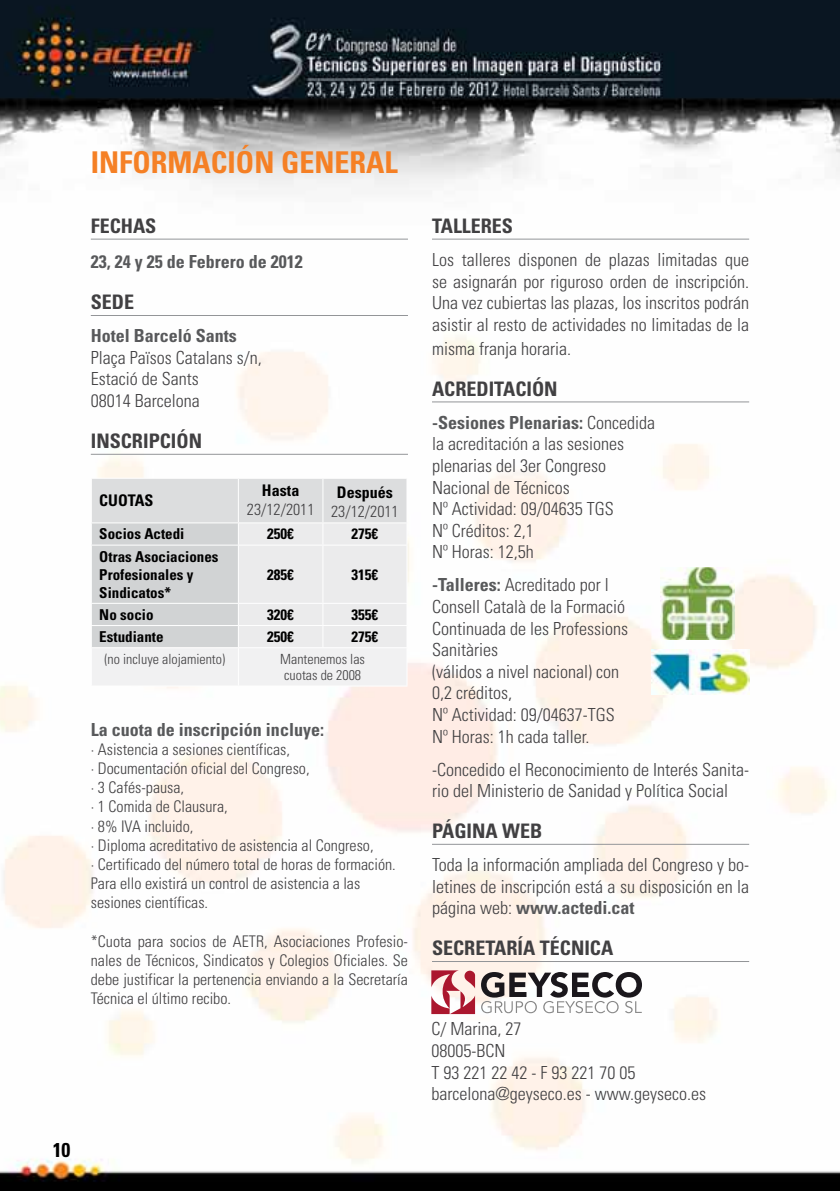
<style>
.page{position:relative;width:840px;height:1191px;background:#fff}
.page>*{position:absolute;margin:0;border:0;box-sizing:border-box;transform-origin:0 0}
.t1{font:700 condensed 30px "Univers LT Std";color:#f58025}
.t2{font:700 condensed 20px "Univers LT Std";color:#414042}
.t3{font:700 condensed 20px "Univers LT Std";color:#000}
.t4{font:300 condensed 18px/21.6px "Univers LT Std";color:#414042}
.t5{font:700 condensed 18px "Univers LT Std";color:#58595b}
.t6{font:300 condensed 16px/19.2px "Univers LT Std";color:#414042}
.t7{font:700 condensed 16px "Univers LT Std";color:#000}
.t8{font:700 condensed 15px/18px "Univers LT Std";color:#000}
.t9{font:300 condensed 14px/16.8px "Univers LT Std";color:#414042}
.s1{font-weight:700;color:#58595b}
</style>
<div class="page">
<img style="left:0;top:0;width:839px;height:1191px">
<hr style="left:91px;top:239px;width:317px;height:1px;background:#939598">
<hr style="left:91px;top:315px;width:317px;height:1px;background:#939598">
<hr style="left:91px;top:454px;width:317px;height:1px;background:#939598">
<svg style="left:91px;top:478px;width:316px;height:207px"></svg>
<hr style="left:91px;top:647px;width:147px;height:1px;background:#fff">
<hr style="left:91px;top:648px;width:1px;height:37px;background:#fff">
<hr style="left:238px;top:647px;width:85px;height:1px;background:#fff">
<hr style="left:238px;top:648px;width:1px;height:37px;background:#fff">
<hr style="left:323px;top:647px;width:84px;height:1px;background:#fff">
<hr style="left:406px;top:648px;width:1px;height:37px;background:#fff">
<hr style="left:91px;top:685px;width:147px;height:1px;background:#fff">
<hr style="left:238px;top:685px;width:85px;height:1px;background:#fff">
<hr style="left:323px;top:685px;width:84px;height:1px;background:#fff">
<hr style="left:432px;top:239px;width:316px;height:1px;background:#939598">
<hr style="left:432px;top:401px;width:316px;height:1px;background:#939598">
<hr style="left:432px;top:844px;width:316px;height:1px;background:#939598">
<hr style="left:432px;top:961px;width:316px;height:1px;background:#939598">
<img style="left:660px;top:567px;width:73px;height:72px">
<img style="left:651px;top:649px;width:97px;height:45px">
<svg style="left:431px;top:970px;width:44px;height:44px"></svg>
<svg style="left:481px;top:972px;width:160px;height:41px"></svg>
<h1 class="t1" style="left:91px;top:144px;width:308px">INFORMACIÓN GENERAL</h1>
<p class="t2" style="left:91px;top:213px;width:21px">Fechas</p>
<p class="t5" style="left:91px;top:251px;width:213px">23, 24 y 25 de Febrero de 2012</p>
<p class="t2" style="left:91px;top:290px;width:23px">Sede</p>
<p class="t5" style="left:91px;top:325px;width:147px">Hotel Barceló Sants</p>
<p class="t4" style="left:91px;top:347px;width:172px">Plaça Països Catalans s/n,<br>Estació de Sants<br>08014 Barcelona</p>
<p class="t2" style="left:91px;top:429px;width:17px">Inscripción</p>
<p class="t7" style="left:99px;top:491px;width:56px">CUOTAS</p>
<p class="t7" style="left:262px;top:480px;width:39px">Hasta</p>
<p class="t6" style="left:247px;top:499px;width:69px">23/12/2011</p>
<p class="t7" style="left:337px;top:482px;width:57px">Después</p>
<p class="t6" style="left:331px;top:502px;width:69px">23/12/2011</p>
<p class="t8" style="left:99px;top:525px;width:87px">Socios Actedi</p>
<p class="t8" style="left:267px;top:525px;width:28px">250€</p>
<p class="t8" style="left:351px;top:525px;width:28px">275€</p>
<p class="t8" style="left:99px;top:547px;width:121px">Otras Asociaciones<br>Profesionales y<br>Sindicatos*</p>
<p class="t8" style="left:267px;top:565px;width:28px">285€</p>
<p class="t8" style="left:351px;top:565px;width:28px">315€</p>
<p class="t8" style="left:99px;top:605px;width:56px">No socio</p>
<p class="t8" style="left:267px;top:605px;width:28px">320€</p>
<p class="t8" style="left:351px;top:605px;width:28px">355€</p>
<p class="t8" style="left:99px;top:627px;width:66px">Estudiante</p>
<p class="t8" style="left:267px;top:627px;width:28px">250€</p>
<p class="t8" style="left:351px;top:627px;width:28px">275€</p>
<p class="t9" style="left:104px;top:650px;width:122px">(no incluye alojamiento)</p>
<p class="t9" style="left:280px;top:650px;width:86px">Mantenemos las cuotas de 2008</p>
<p class="t5" style="left:91px;top:718px;width:234px">La cuota de inscripción incluye:</p>
<p class="t6" style="left:91px;top:739px;width:306px">· Asistencia a sesiones científicas,<br>· Documentación oficial del Congreso,<br>· 3 Cafés-pausa,<br>· 1 Comida de Clausura,<br>· 8% IVA incluido,<br>· Diploma acreditativo de asistencia al Congreso,<br>· Certificado del número total de horas de formación.<br>Para ello existirá un control de asistencia a las sesiones científicas.</p>
<p class="t6" style="left:91px;top:931px;width:318px;text-align:justify">*Cuota para socios de AETR, Asociaciones Profesio&shy;nales de Técnicos, Sindicatos y Colegios Oficiales. Se debe justificar la pertenencia enviando a la Secretaría Técnica el último recibo.</p>
<p class="t3" style="left:53px;top:1137px;width:19px">10</p>
<p class="t2" style="left:432px;top:213px;width:20px">Talleres</p>
<p class="t4" style="left:432px;top:249px;width:318px;text-align:justify">Los talleres disponen de plazas limitadas que se asignarán por riguroso orden de inscripción.<br>Una vez cubiertas las plazas, los inscritos podrán asistir al resto de actividades no limitadas de la</p>
<p class="t4" style="left:432px;top:337px;width:140px">misma franja horaria.</p>
<p class="t2" style="left:432px;top:376px;width:24px">Acreditación</p>
<p class="t4" style="left:432px;top:411px;width:224px"><span class="s1">-Sesiones Plenarias:</span> Concedida la acreditación a las sesiones plenarias del 3er Congreso<br>Nacional de Técnicos<br>Nº Actividad: 09/04635 TGS<br>Nº Créditos: 2,1<br>Nº Horas: 12,5h</p>
<p class="t4" style="left:432px;top:574px;width:197px"><span class="s1">-Talleres:</span> Acreditado por l<br>Consell Català de la Formació<br>Continuada de les Professions<br>Sanitàries<br>(válidos a nivel nacional) con<br>0,2 créditos,<br>Nº Actividad: 09/04637-TGS<br>Nº Horas: 1h cada taller.</p>
<p class="t4" style="left:432px;top:758px;width:318px">-Concedido el Reconocimiento de Interés Sanita&shy;rio del Ministerio de Sanidad y Política Social</p>
<p class="t2" style="left:432px;top:818px;width:23px">Página</p>
<p class="t2" style="left:502px;top:818px;width:42px">WEB</p>
<p class="t4" style="left:432px;top:854px;width:318px;text-align:justify">Toda la información ampliada del Congreso y bo&shy;letines de inscripción está a su disposición en la página web: <span class="s1">www.actedi.cat</span></p>
<p class="t2" style="left:432px;top:936px;width:23px">Secretaría</p>
<p class="t2" style="left:539px;top:936px;width:22px">Técnica</p>
<p class="t4" style="left:431px;top:1018px;width:276px">C/ Marina, 27<br>08005-BCN<br>T 93 221 22 42 - F 93 221 70 05 barcelona@geyseco.es - www.geyseco.es</p>
</div>
